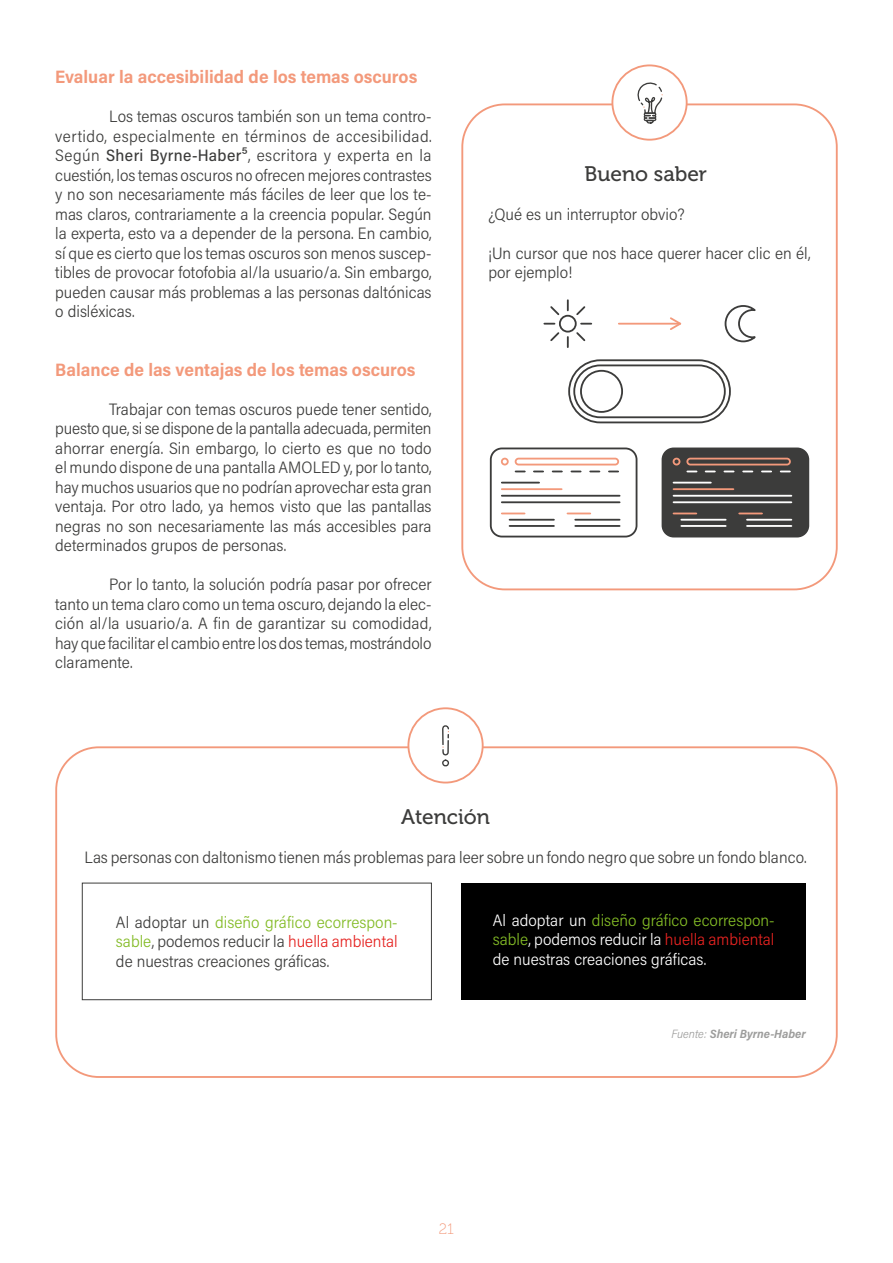
<style>
.page{position:relative;width:893px;height:1263px;background:#fff}
.page>*{position:absolute;margin:0;border:0;box-sizing:border-box;transform-origin:0 0}
.t1{font:21px "Museo 500";color:#3c3c3b}
.t2{font:700 18px "Acumin Pro Semi Cond";color:#f3997b}
.t3{font:300 16.5px/19.5px "Acumin Pro Semi Cond";color:#3c3c3b;text-align:justify}
.t4{font:300 16.5px/19.5px "Acumin Pro Semi Cond";color:#fff;text-align:justify}
.t5{font:15px "Museo 100";color:#f3997b}
.t6{font:italic 700 12px "Acumin Pro Semi Cond";color:#9d9d9c}
.s1{font-weight:500}
.s2{color:#83bb26}
.s3{color:#e52321}
.s4{font-weight:300}
</style>
<div class="page">
<div style="left:461px;top:103px;width:377px;height:487px;border:2px solid #f3997b;border-radius:43px"></div>
<div style="left:612px;top:65px;width:75px;height:75px;background:#fff;border-radius:50%"></div>
<div style="left:611px;top:64px;width:77px;height:77px;border:2px solid #f3997b;border-radius:50%"></div>
<div style="left:461px;top:883px;width:345px;height:116px;background:#000"></div>
<div style="left:82px;top:883px;width:350px;height:117px;border:1px solid #3c3c3b"></div>
<div style="left:55px;top:746px;width:783px;height:332px;border:2px solid #f3997b;border-radius:43px"></div>
<div style="left:408px;top:708px;width:75px;height:74px;background:#fff;border-radius:50%"></div>
<div style="left:407px;top:707px;width:77px;height:76px;border:2px solid #f3997b;border-radius:50%"></div>
<svg style="left:637px;top:82px;width:26px;height:42px"></svg>
<svg style="left:442px;top:725px;width:7px;height:42px"></svg>
<div style="left:573px;top:364px;width:153px;height:54px;border:2px solid #3c3c3b;border-radius:26px"></div>
<div style="left:580px;top:370px;width:43px;height:43px;border:2px solid #3c3c3b;border-radius:50%"></div>
<div style="left:568px;top:359px;width:163px;height:64px;border:2px solid #3c3c3b;border-radius:31px"></div>
<div style="left:559px;top:315px;width:18px;height:18px;border:2px solid #3c3c3b;border-radius:50%"></div>
<svg style="left:567px;top:300px;width:2px;height:10px"></svg>
<svg style="left:567px;top:337px;width:2px;height:10px"></svg>
<svg style="left:575px;top:323px;width:16px;height:19px"></svg>
<svg style="left:550px;top:306px;width:10px;height:10px"></svg>
<svg style="left:576px;top:306px;width:10px;height:9px"></svg>
<svg style="left:544px;top:323px;width:17px;height:18px"></svg>
<svg style="left:724px;top:305px;width:32px;height:38px"></svg>
<hr style="left:619px;top:323px;width:61px;height:2px;background:#f3997b">
<svg style="left:668px;top:317px;width:14px;height:13px"></svg>
<div style="left:490px;top:447px;width:147px;height:90px;border:2px solid #3c3c3b;border-radius:11px"></div>
<div style="left:515px;top:458px;width:104px;height:7px;border:2px solid #f3997b;border-radius:3px"></div>
<div style="left:501px;top:458px;width:8px;height:7px;border:2px solid #f3997b;border-radius:50%"></div>
<hr style="left:502px;top:482px;width:37px;height:1px;background:#3c3c3b">
<hr style="left:510px;top:519px;width:44px;height:2px;background:#3c3c3b">
<hr style="left:510px;top:525px;width:44px;height:2px;background:#3c3c3b">
<hr style="left:502px;top:495px;width:118px;height:2px;background:#3c3c3b">
<hr style="left:502px;top:501px;width:118px;height:2px;background:#3c3c3b">
<hr style="left:502px;top:488px;width:60px;height:2px;background:#f3997b">
<svg style="left:502px;top:513px;width:23px;height:1px"></svg>
<hr style="left:575px;top:519px;width:45px;height:2px;background:#3c3c3b">
<hr style="left:575px;top:525px;width:45px;height:2px;background:#3c3c3b">
<svg style="left:567px;top:513px;width:23px;height:1px"></svg>
<div style="left:662px;top:448px;width:146px;height:89px;background:#3c3c3b;border-radius:11px"></div>
<div style="left:662px;top:447px;width:147px;height:90px;border:2px solid #3c3c3b;border-radius:11px"></div>
<div style="left:686px;top:458px;width:105px;height:7px;border:2px solid #f3997b;border-radius:3px"></div>
<div style="left:673px;top:458px;width:7px;height:7px;border:2px solid #f3997b;border-radius:50%"></div>
<hr style="left:674px;top:482px;width:37px;height:1px;background:#fff">
<hr style="left:681px;top:519px;width:45px;height:2px;background:#fff">
<hr style="left:681px;top:525px;width:45px;height:2px;background:#fff">
<hr style="left:674px;top:495px;width:117px;height:2px;background:#fff">
<hr style="left:674px;top:501px;width:117px;height:2px;background:#fff">
<hr style="left:674px;top:488px;width:59px;height:2px;background:#f3997b">
<svg style="left:674px;top:513px;width:22px;height:1px"></svg>
<hr style="left:747px;top:519px;width:44px;height:2px;background:#fff">
<hr style="left:747px;top:525px;width:44px;height:2px;background:#fff">
<svg style="left:739px;top:513px;width:23px;height:1px"></svg>
<p class="t2" style="left:55px;top:64px;width:364px">Evaluar la accesibilidad de los temas oscuros</p>
<p class="t3" style="left:55px;top:106px;width:378px;text-indent:54px">Los temas oscuros también son un tema contro&shy;vertido, especialmente en términos de accesibilidad.<br>Según <span class="s1">Sheri Byrne-Haber⁵</span>, escritora y experta en la cuestión, los temas oscuros no ofrecen mejores contrastes y no son necesariamente más fáciles de leer que los te&shy;mas claros, contrariamente a la creencia popular. Según la experta, esto va a depender de la persona. En cambio, sí que es cierto que los temas oscuros son menos suscep&shy;tibles de provocar fotofobia al/la usuario/a. Sin embargo, pueden causar más problemas a las personas daltónicas o disléxicas.</p>
<p class="t2" style="left:55px;top:357px;width:362px">Balance de las ventajas de los temas oscuros</p>
<p class="t3" style="left:55px;top:399px;width:378px;text-indent:54px">Trabajar con temas oscuros puede tener sentido, puesto que, si se dispone de la pantalla adecuada, permiten ahorrar energía. Sin embargo, lo cierto es que no todo el mundo dispone de una pantalla AMOLED y, por lo tanto, hay muchos usuarios que no podrían aprovechar esta gran ventaja. Por otro lado, ya hemos visto que las pantallas negras no son necesariamente las más accesibles para determinados grupos de personas.</p>
<p class="t3" style="left:55px;top:574px;width:378px;text-indent:54px">Por lo tanto, la solución podría pasar por ofrecer tanto un tema claro como un tema oscuro, dejando la elec&shy;ción al/la usuario/a. A fin de garantizar su comodidad, hay que facilitar el cambio entre los dos temas, mostrándolo claramente.</p>
<p class="t1" style="left:584px;top:162px;width:124px">Bueno saber</p>
<p class="t3" style="left:488px;top:204px;width:198px">¿Qué es un interruptor obvio?</p>
<p class="t3" style="left:488px;top:243px;width:324px">¡Un cursor que nos hace querer hacer clic en él, por ejemplo!</p>
<p class="t1" style="left:401px;top:806px;width:90px">Atención</p>
<p class="t3" style="left:85px;top:847px;width:724px">Las personas con daltonismo tienen más problemas para leer sobre un fondo negro que sobre un fondo blanco.</p>
<p class="t3" style="left:116px;top:912px;width:283px">Al adoptar un <span class="s2">diseño gráfico ecorrespon&shy;sable</span>, podemos reducir la <span class="s3">huella ambiental </span>de nuestras creaciones gráficas.</p>
<p class="t4" style="left:493px;top:909px;width:283px">Al adoptar un <span class="s2">diseño gráfico ecorrespon&shy;sable</span>, podemos reducir la <span class="s3">huella ambiental </span>de nuestras creaciones gráficas.</p>
<p class="t5" style="left:439px;top:1221px;width:17px">21</p>
<p class="t6" style="left:671px;top:1025px;width:136px"><span class="s4">Fuente:</span> Sheri Byrne-Haber</p>
</div>
